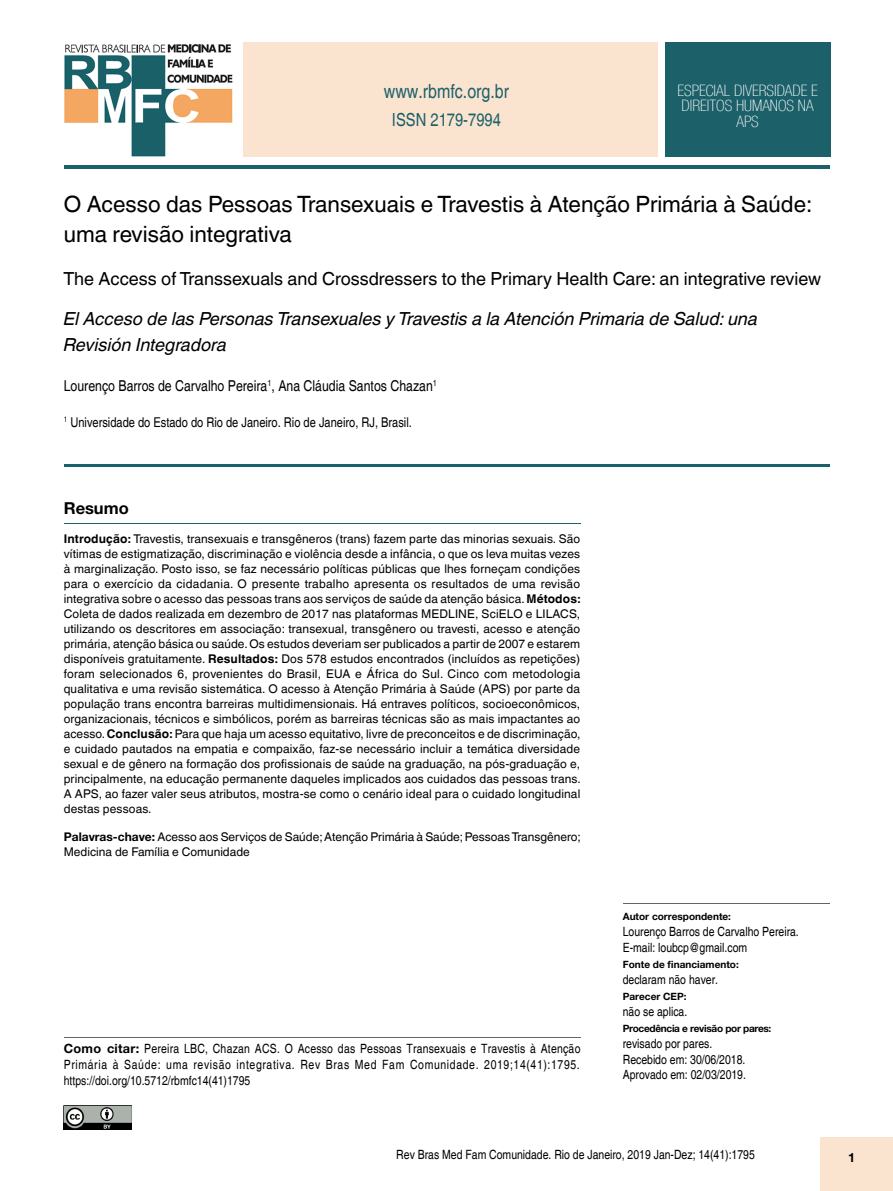
<style>
.page{position:relative;width:893px;height:1191px;background:#fff}
.page>*{position:absolute;margin:0;border:0;box-sizing:border-box;transform-origin:0 0}
.t1{font:22.5px/30px "Helvetica World";color:#000}
.t2{font:condensed 19.5px "Helvetica";color:#1c6069}
.t3{font:italic 18px/25.5px "Helvetica World";color:#000}
.t4{font:18px "Helvetica World";color:#000}
.t5{font:condensed 18px "Helvetica";color:#1c6069}
.t6{font:700 16.5px "Helvetica Neue";color:#000}
.t7{font:100 condensed 15.75px/15.9px "Helvetica Neue LT Com";color:#fff;text-align:center}
.t8{font:condensed 15px "Helvetica";color:#000}
.t9{font:condensed 13.5px "Helvetica";color:#000}
.t10{font:condensed 12.75px/15.9px "Helvetica";color:#000}
.t11{font:700 12.75px "Helvetica Neue";color:#000}
.t12{font:12px/15px "Helvetica World";color:#000;text-align:justify}
.t13{font:700 10.05px "Helvetica Neue";color:#000}
.t14{font:700 10.05px "Helvetica Neue";letter-spacing:-.03em;color:#000}
.s1{font-weight:700}
.s2{font-family:"Helvetica Neue";font-weight:700}
.s3{font-family:"Helvetica Neue";font-weight:700;font-stretch:normal}
</style>
<div class="page">
<div style="left:821px;top:1137px;width:72px;height:54px;background:#fae4d0"></div>
<hr style="left:64px;top:165px;width:765px;height:4px;background:#1c6069">
<div style="left:243px;top:43px;width:414px;height:114px;background:#fae4d0"></div>
<div style="left:665px;top:43px;width:165px;height:114px;background:#1c6069"></div>
<img style="left:64px;top:44px;width:169px;height:113px">
<hr style="left:64px;top:464px;width:765px;height:3px;background:#1c6069">
<hr style="left:64px;top:523px;width:516px;height:1px;background:#1c6069">
<hr style="left:64px;top:1036px;width:516px;height:1px;background:#636466">
<hr style="left:623px;top:903px;width:206px;height:1px;background:#636466">
<img style="left:64px;top:1106px;width:68px;height:23px">
<h2 class="t2" style="left:384px;top:80px;width:127px">www.rbmfc.org.br</h2>
<h3 class="t7" style="left:677px;top:82px;width:142px">ESPECIAL DIVERSIDADE E<br>DIREITOS HUMANOS NA<br>APS</h3>
<h3 class="t5" style="left:392px;top:110px;width:111px">ISSN 2179-7994</h3>
<h1 class="t1" style="left:64px;top:190px;width:750px">O Acesso das Pessoas Transexuais e Travestis à Atenção Primária à Saúde: uma revisão integrativa</h1>
<h3 class="t4" style="left:63px;top:268px;width:759px">The Access of Transsexuals and Crossdressers to the Primary Health Care: an integrative review</h3>
<h3 class="t3" style="left:63px;top:306px;width:696px">El Acceso de las Personas Transexuales y Travestis a la Atención Primaria de Salud: una<br>Revisión Integradora</h3>
<p class="t8" style="left:64px;top:377px;width:375px">Lourenço Barros de Carvalho Pereira<sup>1</sup>, Ana Cláudia Santos Chazan<sup>1</sup></p>
<p class="t9" style="left:64px;top:414px;width:350px"><sup>1</sup> Universidade do Estado do Rio de Janeiro. Rio de Janeiro, RJ, Brasil.</p>
<h3 class="t6" style="left:64px;top:497px;width:67px">Resumo</h3>
<p class="t12" style="left:64px;top:531px;width:519px"><span class="s1">Introdução:</span> Travestis, transexuais e transgêneros (trans) fazem parte das minorias sexuais. São vítimas de estigmatização, discriminação e violência desde a infância, o que os leva muitas vezes à marginalização. Posto isso, se faz necessário políticas públicas que lhes forneçam condições para o exercício da cidadania. O presente trabalho apresenta os resultados de uma revisão integrativa sobre o acesso das pessoas trans aos serviços de saúde da atenção básica. <span class="s1">Métodos:<br></span>Coleta de dados realizada em dezembro de 2017 nas plataformas MEDLINE, SciELO e LILACS, utilizando os descritores em associação: transexual, transgênero ou travesti, acesso e atenção primária, atenção básica ou saúde. Os estudos deveriam ser publicados a partir de 2007 e estarem disponíveis gratuitamente. <span class="s1">Resultados:</span> Dos 578 estudos encontrados (incluídos as repetições) foram selecionados 6, provenientes do Brasil, EUA e África do Sul. Cinco com metodologia qualitativa e uma revisão sistemática. O acesso à Atenção Primária à Saúde (APS) por parte da população trans encontra barreiras multidimensionais. Há entraves políticos, socioeconômicos, organizacionais, técnicos e simbólicos, porém as barreiras técnicas são as mais impactantes ao acesso. <span class="s1">Conclusão:</span> Para que haja um acesso equitativo, livre de preconceitos e de discriminação, e cuidado pautados na empatia e compaixão, faz-se necessário incluir a temática diversidade sexual e de gênero na formação dos profissionais de saúde na graduação, na pós-graduação e, principalmente, na educação permanente daqueles implicados aos cuidados das pessoas trans.<br>A APS, ao fazer valer seus atributos, mostra-se como o cenário ideal para o cuidado longitudinal destas pessoas.</p>
<p class="t12" style="left:64px;top:829px;width:519px"><span class="s2">Palavras-chave:</span> Acesso aos Serviços de Saúde; Atenção Primária à Saúde; Pessoas Transgênero;<br>Medicina de Família e Comunidade</p>
<p class="t10" style="left:64px;top:1041px;width:518px;text-align:justify"><span class="s3">Como citar:</span> Pereira LBC, Chazan ACS. O Acesso das Pessoas Transexuais e Travestis à Atenção Primária à Saúde: uma revisão integrativa. Rev Bras Med Fam Comunidade. 2019;14(41):1795. https://doi.org/10.5712/rbmfc14(41)1795</p>
<p class="t13" style="left:623px;top:910px;width:110px">Autor correspondente:</p>
<p class="t10" style="left:623px;top:924px;width:178px">Lourenço Barros de Carvalho Pereira.<br>E-mail: loubcp@gmail.com</p>
<p class="t13" style="left:623px;top:958px;width:118px">Fonte de financiamento:</p>
<p class="t10" style="left:623px;top:971px;width:97px">declaram não haver.</p>
<p class="t13" style="left:623px;top:990px;width:65px">Parecer CEP:</p>
<p class="t10" style="left:623px;top:1003px;width:66px">não se aplica.</p>
<p class="t14" style="left:623px;top:1022px;width:150px">Procedência e revisão por pares:</p>
<p class="t10" style="left:623px;top:1035px;width:125px">revisado por pares.<br>Recebido em: 30/06/2018.<br>Aprovado em: 02/03/2019.</p>
<p class="t10" style="left:396px;top:1146px;width:360px">Rev Bras Med Fam Comunidade. Rio de Janeiro, 2019 Jan-Dez; 14(41):1795</p>
<p class="t11" style="left:848px;top:1149px;width:9px">1</p>
</div>
